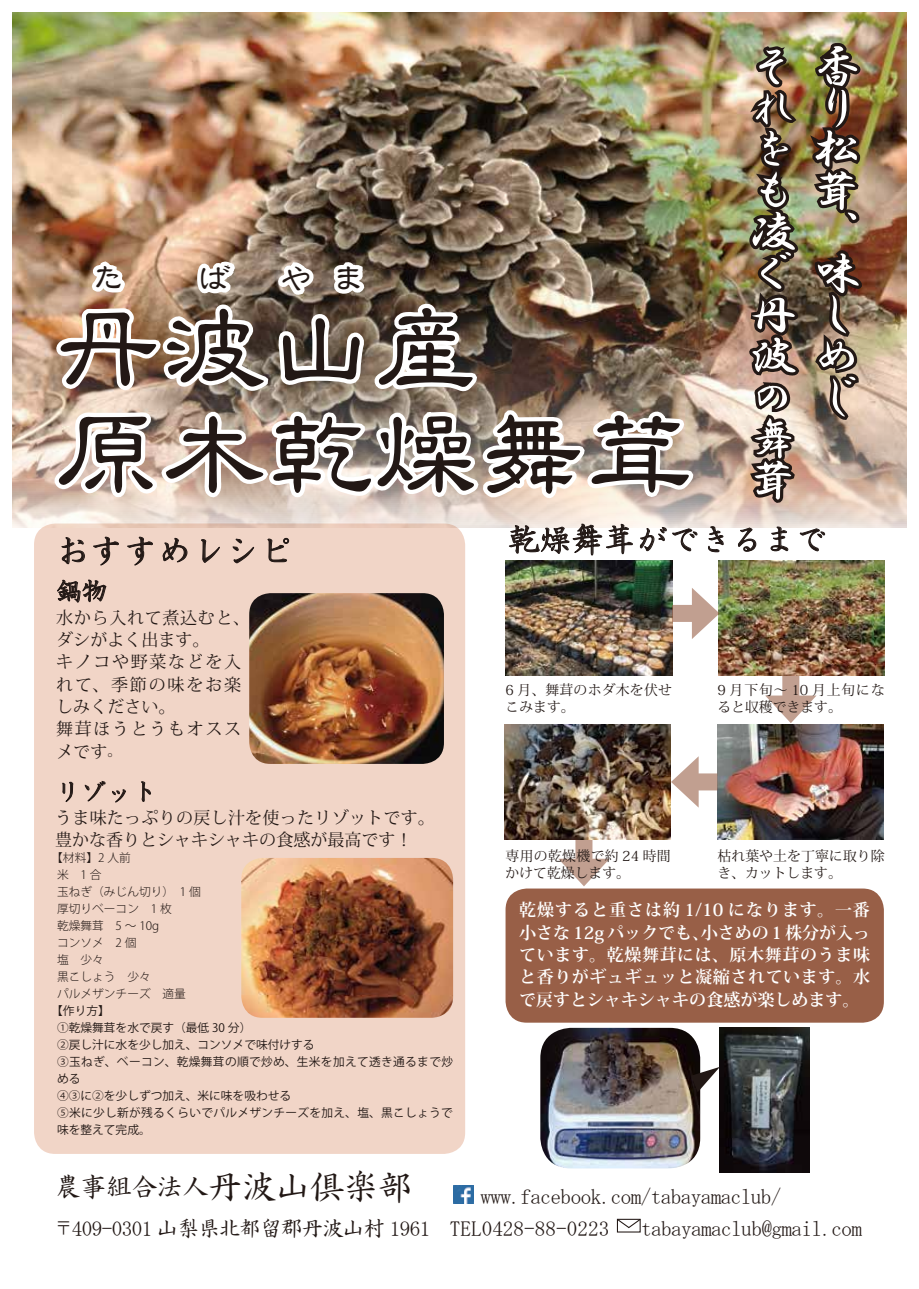
<style>
.page{position:relative;width:919px;height:1289px;background:#fff}
.page>*{position:absolute;margin:0;border:0;box-sizing:border-box;transform-origin:0 0}
.t1{font:106.35px "Leisu EGP Medium SJIS";color:#221815}
.t2{font:34.05px "AGENDA Jinmei Seikaishotai L1";color:#221815}
.t3{font:34.05px "Leisu EGP Medium SJIS";color:#221815}
.t4{font:31.95px "AGENDA Jinmei Seikaishotai L1";color:#221815}
.t5{font:25.5px "AGENDA Jinmei Seikaishotai L1";color:#221815}
.t6{font:21.3px/32px "AGENDA Jinmei Seikaishotai L1";letter-spacing:-.03em;color:#221815}
.t7{font:700 16.95px/22.4px "Koz Min Pro";letter-spacing:.035em;color:#fff;text-align:justify}
.t8{font:16.95px/22.4px "Koz Min Pro";letter-spacing:.095em;color:#221815}
.t9{font:16.95px/22.4px "Koz Min Pro";letter-spacing:.015em;color:#221815}
.t10{font:13.8px/17px "Koz Min Pro";letter-spacing:.01em;color:#221815}
.t11{font:11.7px/17px "Koz Go Pro";color:#221815}
.t12{font:300 11.7px/17px "Koz Go Pro";color:#221815}
.s1{font-size:13.8px}
.s2{font-size:34.05px}
.s3{font-size:16.95px}
</style>
<div class="page">
<div style="left:34px;top:523px;width:431px;height:630px;background:#f1d5c7;border-radius:21px"></div>
<div style="left:505px;top:888px;width:378px;height:134px;background:#985f47;border-radius:21px"></div>
<img style="left:13px;top:13px;width:893px;height:515px">
<img style="left:50px;top:13px;width:114px;height:488px">
<img style="left:249px;top:678px;width:195px;height:86px">
<img style="left:504px;top:724px;width:167px;height:115px">
<img style="left:717px;top:724px;width:166px;height:115px">
<img style="left:720px;top:1027px;width:89px;height:145px">
<img style="left:540px;top:1027px;width:160px;height:141px">
<svg style="left:62px;top:781px;width:11px;height:21px"></svg>
<svg style="left:84px;top:781px;width:22px;height:20px"></svg>
<svg style="left:112px;top:789px;width:14px;height:13px"></svg>
<svg style="left:141px;top:781px;width:10px;height:21px"></svg>
<img style="left:54px;top:40px;width:852px;height:638px">
<div style="left:688px;top:773px;width:29px;height:17px;background:#c19f90"></div>
<svg style="left:671px;top:757px;width:27px;height:50px"></svg>
<div style="left:575px;top:840px;width:17px;height:29px;background:#c19f90"></div>
<svg style="left:558px;top:858px;width:51px;height:28px"></svg>
<div style="left:782px;top:675px;width:17px;height:31px;background:#c19f90"></div>
<svg style="left:765px;top:695px;width:51px;height:28px"></svg>
<svg style="left:691px;top:1066px;width:29px;height:26px"></svg>
<svg style="left:616px;top:1218px;width:25px;height:10px"></svg>
<img style="left:241px;top:857px;width:212px;height:160px">
<img style="left:453px;top:1185px;width:20px;height:18px">
<h2 class="t3" style="left:94px;top:261px;width:30px">た</h2>
<h2 class="t3" style="left:199px;top:261px;width:34px">ば</h2>
<h2 class="t3" style="left:280px;top:261px;width:83px">や ま</h2>
<h1 class="t1" style="left:55px;top:295px;width:533px">丹波山産　</h1>
<h1 class="t1" style="left:55px;top:401px;width:639px">原木乾燥舞茸</h1>
<h2 class="t2" style="left:55px;top:533px;width:240px">おすすめレシピ</h2>
<h3 class="t5" style="left:56px;top:578px;width:53px">鍋物</h3>
<h3 class="t8" style="left:56px;top:605px;width:195px">水から入れて煮込むと、ダシがよく出ます。<br>キノコや野菜などを入れて、季節の味をお楽しみください。<br>舞茸ほうとうもオススメです<span class="s1">。</span></h3>
<h3 class="t5" style="left:55px;top:778px;width:104px">リゾット</h3>
<h3 class="t9" style="left:55px;top:805px;width:381px">うま味たっぷりの戻し汁を使ったリゾットです。豊かな香りとシャキシャキの食感が最高です！</h3>
<p class="t12" style="left:57px;top:849px;width:145px;text-indent:-6px">【材料】2 人前<br>米　1 合<br>玉ねぎ（みじん切り） 1 個厚切りベーコン　1 枚<br>乾燥舞茸　5 ～ 10g<br>コンソメ　2 個<br>塩　少々<br>黒こしょう　少々<br>パルメザンチーズ　適量</p>
<p class="t11" style="left:57px;top:1002px;width:397px;text-indent:-6px">【作り方】<br>①乾燥舞茸を水で戻す（最低 30 分）<br>②戻し汁に水を少し加え、コンソメで味付けする<br>③玉ねぎ、ベーコン、乾燥舞茸の順で炒め、生米を加えて透き通るまで炒める<br>④③に②を少しずつ加え、米に味を吸わせる<br>⑤米に少し新が残るくらいでパルメザンチーズを加え、塩、黒こしょうで味を整えて完成。</p>
<h3 class="t4" style="left:508px;top:523px;width:320px">乾燥舞茸ができるまで</h3>
<p class="t10" style="left:505px;top:680px;width:168px">6 月、舞茸のホダ木を伏せこみます。</p>
<p class="t10" style="left:717px;top:680px;width:169px">9 月下旬～ 10 月上旬になると収穫できます。</p>
<p class="t10" style="left:717px;top:846px;width:169px">枯れ葉や土を丁寧に取り除き、カットします。</p>
<h3 class="t7" style="left:519px;top:898px;width:352px">乾燥すると重さは約 1/10 になります。一番小さな 12g パックでも、小さめの 1 株分が入っています。乾燥舞茸には、原木舞茸のうま味と香りがギュギュッと凝縮されています。水で戻すとシャキシャキの食感が楽しめます。</h3>
<p class="t10" style="left:505px;top:846px;width:167px">専用の乾燥機で約 24 時間かけて乾燥します。</p>
<h3 class="t5" style="left:55px;top:1173px;width:393px">農事組合法人<span class="s2">丹波山倶楽部</span> <span class="s3">　</span></h3>
<h3 class="t6" style="left:55px;top:1180px;width:727px;text-indent:425px">www.facebook.com/tabayamaclub/<span class="s3">〒</span>409-0301 山梨県北都留郡丹波山村 1961 TEL0428-88-0223</h3>
<h3 class="t6" style="left:641px;top:1212px;width:222px">tabayamaclub@gmail.com</h3>
</div>
